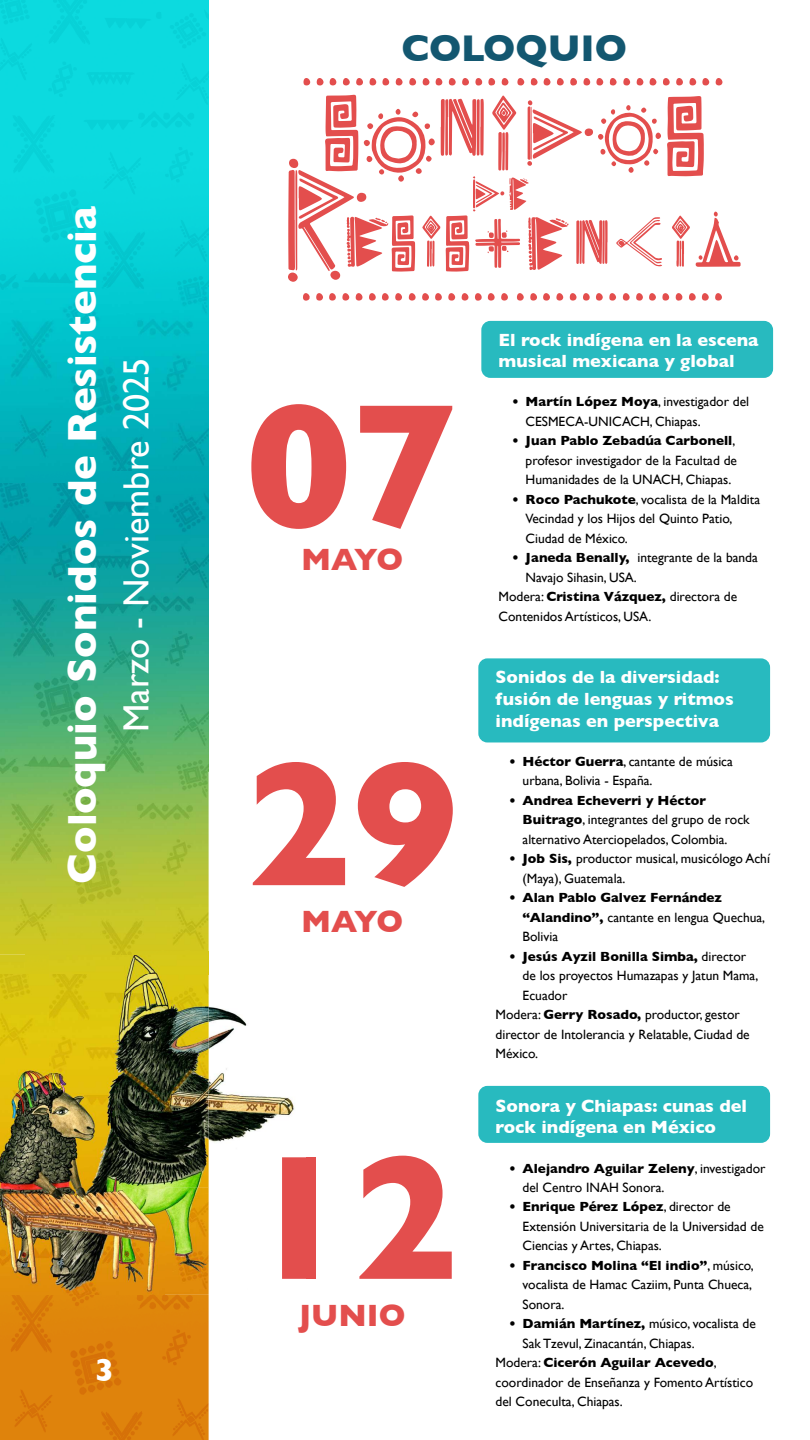
<style>
.page{position:relative;width:810px;height:1440px;background:#fff}
.page>*{position:absolute;margin:0;border:0;box-sizing:border-box;transform-origin:0 0}
.t1{font:700 179.55px "Gill Sans";color:#e34e4d}
.t2{font:700 41.55px "Gill Sans";color:#fff}
.t3{font:700 37.95px "Gill Sans";color:#135770}
.t4{font:36.3px "Gill Sans";color:#fff}
.t5{font:700 32.25px "Gill Sans";color:#fff}
.t6{font:700 31.42px "Gill Sans";color:#e34e4d}
.t7{font:700 18px/21.8px "Gill Sans";color:#fff}
.t8{font:13.5px/19.5px "Gill Sans";color:#000}
.t9{font:700 13.5px/19.5px "Gill Sans";color:#000}
.s1{font-weight:700}
.s2{font-weight:400}
</style>
<div class="page">
<img style="left:0;top:471px;width:26px;height:504px">
<div style="left:26px;top:471px;width:183px;height:13px;background:#00a7b2"></div>
<img style="left:26px;top:954px;width:24px;height:21px">
<img style="left:0;top:0;width:209px;height:471px">
<img style="left:0;top:484px;width:209px;height:470px">
<img style="left:0;top:975px;width:50px;height:84px">
<img style="left:0;top:1294px;width:209px;height:146px">
<div style="left:288px;top:273px;width:10px;height:9px;background:#e34e4d;border-radius:4px"></div>
<div style="left:330px;top:271px;width:10px;height:9px;background:#e34e4d;border-radius:50%"></div>
<svg style="left:702px;top:293px;width:7px;height:8px"></svg>
<svg style="left:702px;top:78px;width:7px;height:8px"></svg>
<svg style="left:316px;top:293px;width:7px;height:8px"></svg>
<svg style="left:317px;top:78px;width:7px;height:8px"></svg>
<svg style="left:448px;top:293px;width:7px;height:8px"></svg>
<svg style="left:449px;top:78px;width:7px;height:8px"></svg>
<svg style="left:488px;top:293px;width:7px;height:8px"></svg>
<svg style="left:475px;top:293px;width:7px;height:8px"></svg>
<svg style="left:544px;top:78px;width:6px;height:8px"></svg>
<svg style="left:475px;top:78px;width:20px;height:8px"></svg>
<svg style="left:543px;top:293px;width:7px;height:8px"></svg>
<div style="left:409px;top:293px;width:7px;height:8px;background:#e34e4d;border-radius:3px"></div>
<svg style="left:395px;top:293px;width:7px;height:8px"></svg>
<svg style="left:623px;top:78px;width:7px;height:8px"></svg>
<svg style="left:650px;top:78px;width:6px;height:8px"></svg>
<div style="left:369px;top:293px;width:7px;height:8px;background:#e34e4d;border-radius:3px"></div>
<svg style="left:649px;top:293px;width:7px;height:8px"></svg>
<svg style="left:623px;top:293px;width:7px;height:8px"></svg>
<svg style="left:409px;top:78px;width:7px;height:7px"></svg>
<div style="left:370px;top:78px;width:6px;height:7px;background:#e34e4d;border-radius:3px"></div>
<svg style="left:396px;top:78px;width:7px;height:8px"></svg>
<div style="left:570px;top:293px;width:7px;height:8px;background:#e34e4d;border-radius:3px"></div>
<svg style="left:570px;top:78px;width:7px;height:8px"></svg>
<svg style="left:663px;top:78px;width:7px;height:7px"></svg>
<div style="left:676px;top:78px;width:7px;height:7px;background:#e34e4d;border-radius:3px"></div>
<svg style="left:676px;top:293px;width:7px;height:8px"></svg>
<svg style="left:662px;top:293px;width:7px;height:8px"></svg>
<svg style="left:517px;top:293px;width:7px;height:8px"></svg>
<svg style="left:517px;top:78px;width:7px;height:8px"></svg>
<div style="left:435px;top:293px;width:7px;height:8px;background:#e34e4d;border-radius:3px"></div>
<svg style="left:596px;top:293px;width:7px;height:8px"></svg>
<div style="left:356px;top:78px;width:7px;height:7px;background:#e34e4d;border-radius:3px"></div>
<div style="left:423px;top:78px;width:7px;height:7px;background:#e34e4d;border-radius:3px"></div>
<div style="left:329px;top:293px;width:7px;height:8px;background:#e34e4d;border-radius:3px"></div>
<div style="left:330px;top:78px;width:6px;height:7px;background:#e34e4d;border-radius:3px"></div>
<div style="left:356px;top:293px;width:6px;height:8px;background:#e34e4d;border-radius:3px"></div>
<div style="left:436px;top:78px;width:6px;height:7px;background:#e34e4d;border-radius:3px"></div>
<svg style="left:596px;top:78px;width:7px;height:8px"></svg>
<svg style="left:422px;top:293px;width:7px;height:8px"></svg>
<svg style="left:530px;top:293px;width:7px;height:8px"></svg>
<div style="left:583px;top:293px;width:7px;height:8px;background:#e34e4d;border-radius:3px"></div>
<div style="left:382px;top:78px;width:7px;height:7px;background:#e34e4d;border-radius:3px"></div>
<svg style="left:303px;top:293px;width:7px;height:8px"></svg>
<svg style="left:531px;top:78px;width:7px;height:7px"></svg>
<div style="left:382px;top:293px;width:7px;height:8px;background:#e34e4d;border-radius:3px"></div>
<div style="left:304px;top:78px;width:6px;height:7px;background:#e34e4d;border-radius:3px"></div>
<div style="left:584px;top:78px;width:6px;height:7px;background:#e34e4d;border-radius:3px"></div>
<div style="left:462px;top:78px;width:7px;height:7px;background:#e34e4d;border-radius:3px"></div>
<svg style="left:609px;top:293px;width:7px;height:8px"></svg>
<div style="left:462px;top:293px;width:6px;height:8px;background:#e34e4d;border-radius:3px"></div>
<svg style="left:610px;top:78px;width:7px;height:8px"></svg>
<div style="left:556px;top:293px;width:7px;height:8px;background:#e34e4d;border-radius:3px"></div>
<svg style="left:557px;top:78px;width:7px;height:7px"></svg>
<div style="left:689px;top:293px;width:7px;height:8px;background:#e34e4d;border-radius:3px"></div>
<div style="left:689px;top:78px;width:7px;height:7px;background:#e34e4d;border-radius:3px"></div>
<svg style="left:636px;top:293px;width:7px;height:8px"></svg>
<div style="left:343px;top:78px;width:7px;height:7px;background:#e34e4d;border-radius:3px"></div>
<div style="left:342px;top:293px;width:7px;height:8px;background:#e34e4d;border-radius:3px"></div>
<svg style="left:637px;top:78px;width:6px;height:8px"></svg>
<div style="left:715px;top:293px;width:7px;height:8px;background:#e34e4d;border-radius:3px"></div>
<div style="left:716px;top:78px;width:6px;height:7px;background:#e34e4d;border-radius:3px"></div>
<div style="left:501px;top:293px;width:7px;height:8px;background:#e34e4d;border-radius:3px"></div>
<svg style="left:502px;top:78px;width:6px;height:8px"></svg>
<svg style="left:288px;top:95px;width:453px;height:177px"></svg>
<div style="left:478px;top:658px;width:292px;height:84px;background:#28babf;border-radius:9px"></div>
<div style="left:478px;top:1086px;width:292px;height:57px;background:#28babf;border-radius:9px"></div>
<div style="left:481px;top:321px;width:292px;height:57px;background:#28babf;border-radius:9px"></div>
<img style="left:209px;top:1007px;width:86px;height:136px">
<img style="left:50px;top:951px;width:159px;height:24px">
<img style="left:50px;top:975px;width:106px;height:84px">
<img style="left:156px;top:975px;width:53px;height:319px">
<img style="left:50px;top:1294px;width:106px;height:1px">
<div style="left:282px;top:1157px;width:24px;height:122px;background:#e34e4d"></div>
<img style="left:0;top:1059px;width:165px;height:235px">
<h2 class="t2" style="left:49px;top:884px;width:679px;rotate:-90deg">Coloquio Sonidos de Resistencia</h2>
<h3 class="t4" style="left:115px;top:732px;width:376px;rotate:-90deg">Marzo - Noviembre 2025</h3>
<h3 class="t5" style="left:95px;top:1345px;width:21px">3</h3>
<h3 class="t3" style="left:401px;top:18px;width:227px">COLOQUIO</h3>
<h1 class="t1" style="left:245px;top:324px;width:215px">07</h1>
<h3 class="t6" style="left:301px;top:535px;width:104px">MAYO</h3>
<h1 class="t1" style="left:245px;top:682px;width:215px">29</h1>
<h3 class="t6" style="left:301px;top:896px;width:104px">MAYO</h3>
<h1 class="t1" style="left:245px;top:1076px;width:215px">12</h1>
<h3 class="t6" style="left:299px;top:1290px;width:108px">JUNIO</h3>
<h3 class="t7" style="left:499px;top:328px;width:261px">El rock indígena en la escena musical mexicana y global</h3>
<p class="t8" style="left:526px;top:392px;width:225px;text-indent:-14px"><span class="s1">• Martín López Moya</span>, investigador del<br>CESMECA-UNICACH, Chiapas.</p>
<p class="t8" style="left:526px;top:431px;width:213px;text-indent:-14px"><span class="s1">• Juan Pablo Zebadúa Carbonell</span>, profesor investigador de la Facultad de<br>Humanidades de la UNACH, Chiapas.</p>
<p class="t8" style="left:526px;top:489px;width:236px;text-indent:-14px"><span class="s1">• Roco Pachukote</span>, vocalista de la Maldita<br>Vecindad y los Hijos del Quinto Patio,<br>Ciudad de México.</p>
<p class="t8" style="left:512px;top:548px;width:247px"><span class="s1">• Janeda Benally,</span> integrante de la banda</p>
<p class="t8" style="left:526px;top:567px;width:113px">Navajo Sihasin, USA.</p>
<p class="t8" style="left:499px;top:587px;width:240px">Modera: <span class="s1">Cristina Vázquez,</span> directora de</p>
<p class="t8" style="left:499px;top:606px;width:154px">Contenidos Artísticos, USA.</p>
<h3 class="t7" style="left:496px;top:666px;width:240px">Sonidos de la diversidad: fusión de lenguas y ritmos indígenas en perspectiva</h3>
<p class="t8" style="left:523px;top:751px;width:212px;text-indent:-14px"><span class="s1">• Héctor Guerra</span>, cantante de música urbana, Bolivia - España.</p>
<p class="t8" style="left:523px;top:790px;width:229px;text-indent:-14px"><span class="s1">• Andrea Echeverri y Héctor<br>Buitrago</span>, integrantes del grupo de rock alternativo Aterciopelados, Colombia.</p>
<p class="t8" style="left:523px;top:849px;width:249px;text-indent:-14px"><span class="s1">• Job Sis,</span> productor musical, musicólogo Achí (Maya), Guatemala.</p>
<p class="t9" style="left:523px;top:888px;width:244px;text-indent:-14px">• Alan Pablo Galvez Fernández “Alandino”, <span class="s2">cantante en lengua Quechua,<br>Bolivia</span></p>
<p class="t9" style="left:509px;top:946px;width:239px">• Jesús Ayzil Bonilla Simba, <span class="s2">director</span></p>
<p class="t8" style="left:523px;top:966px;width:237px">de los proyectos Humazapas y Jatun Mama,</p>
<p class="t8" style="left:523px;top:985px;width:46px">Ecuador</p>
<p class="t8" style="left:496px;top:1005px;width:246px">Modera: <span class="s1">Gerry Rosado,</span> productor, gestor</p>
<p class="t8" style="left:496px;top:1024px;width:256px">director de Intolerancia y Relatable, Ciudad de</p>
<p class="t8" style="left:496px;top:1044px;width:44px">México.</p>
<h3 class="t7" style="left:496px;top:1094px;width:253px">Sonora y Chiapas: cunas del rock indígena en México</h3>
<p class="t8" style="left:523px;top:1158px;width:245px;text-indent:-14px"><span class="s1">• Alejandro Aguilar Zeleny</span>, investigador del Centro INAH Sonora.</p>
<p class="t8" style="left:523px;top:1197px;width:243px;text-indent:-14px"><span class="s1">• Enrique Pérez López</span>, director de<br>Extensión Universitaria de la Universidad de<br>Ciencias y Artes, Chiapas.</p>
<p class="t8" style="left:523px;top:1256px;width:233px;text-indent:-14px"><span class="s1">• Francisco Molina “El indio”</span>, músico, vocalista de Hamac Caziim, Punta Chueca,<br>Sonora.</p>
<p class="t8" style="left:509px;top:1314px;width:248px"><span class="s1">• Damián Martínez,</span> músico, vocalista de</p>
<p class="t8" style="left:523px;top:1334px;width:174px">Sak Tzevul, Zinacantán, Chiapas.</p>
<p class="t9" style="left:496px;top:1353px;width:223px"><span class="s2">Modera:</span> Cicerón Aguilar Acevedo<span class="s2">,</span></p>
<p class="t8" style="left:496px;top:1372px;width:259px">coordinador de Enseñanza y Fomento Artístico</p>
<p class="t8" style="left:496px;top:1392px;width:129px">del Coneculta, Chiapas.</p>
</div>
